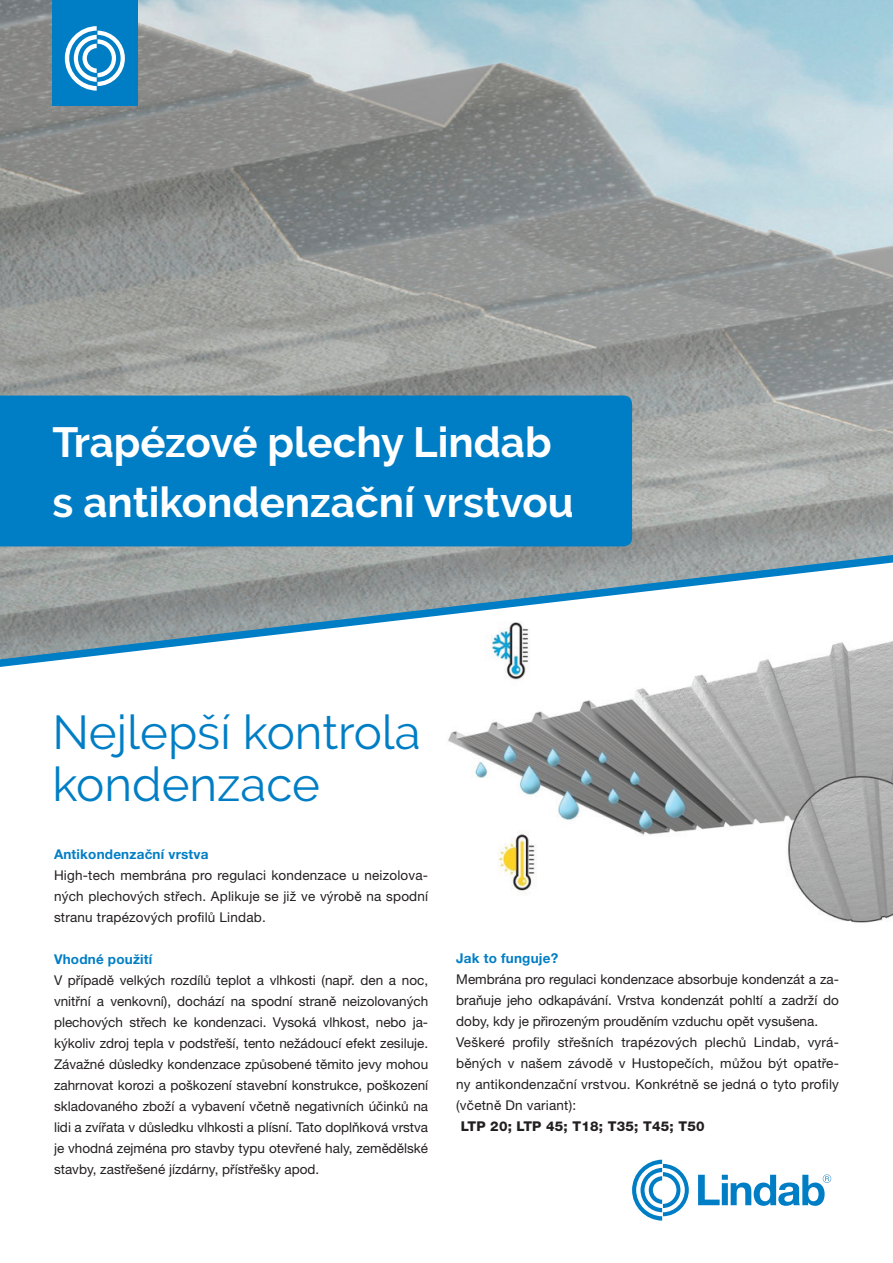
<style>
.page{position:relative;width:893px;height:1263px;background:#fff}
.page>*{position:absolute;margin:0;border:0;box-sizing:border-box;transform-origin:0 0}
.t1{font:47.4px/52.2px "Raleway";color:#007ec5}
.t2{font:700 42px/60px "Raleway";color:#fff}
.t3{font:13.5px/21px "Helvetica Neue CE";color:#231f20;text-align:justify}
.t4{font:700 13.5px "Helvetica Neue CE";letter-spacing:.015em;color:#007ec5}
.t5{font:800 13.5px "Helvetica Neue CE";letter-spacing:.015em;color:#231f20}
</style>
<div class="page">
<img style="left:0;top:0;width:893px;height:550px">
<div style="left:52px;top:0;width:85px;height:106px;background:#007ec5"></div>
<svg style="left:65px;top:26px;width:60px;height:65px"></svg>
<svg style="left:698px;top:1174px;width:133px;height:32px"></svg>
<svg style="left:632px;top:1160px;width:57px;height:60px"></svg>
<svg style="left:0;top:550px;width:893px;height:117px"></svg>
<img style="left:446px;top:586px;width:447px;height:337px">
<div style="left:0;top:395px;width:632px;height:151px;background:#007ec5"></div>
<h2 class="t2" style="left:52px;top:413px;width:523px">Trapézové plechy Lindab s antikondenzační vrstvou</h2>
<h1 class="t1" style="left:52px;top:706px;width:370px">Nejlepší kontrola kondenzace</h1>
<p class="t4" style="left:54px;top:846px;width:156px">Antikondenzační vrstva</p>
<p class="t3" style="left:54px;top:865px;width:376px">High-tech membrána pro regulaci kondenzace u neizolova&shy;ných plechových střech. Aplikuje se již ve výrobě na spodní stranu trapézových profilů Lindab.</p>
<p class="t4" style="left:54px;top:951px;width:100px">Vhodné použití</p>
<p class="t3" style="left:54px;top:970px;width:376px">V případě velkých rozdílů teplot a vlhkosti (např. den a noc, vnitřní a venkovní), dochází na spodní straně neizolovaných plechových střech ke kondenzaci. Vysoká vlhkost, nebo ja&shy;kýkoliv zdroj tepla v podstřeší, tento nežádoucí efekt zesiluje.<br>Závažné důsledky kondenzace způsobené těmito jevy mohou zahrnovat korozi a poškození stavební konstrukce, poškození skladovaného zboží a vybavení včetně negativních účinků na lidi a zvířata v důsledku vlhkosti a plísní. Tato doplňková vrstva je vhodná zejména pro stavby typu otevřené haly, zemědělské stavby, zastřešené jízdárny, přístřešky apod.</p>
<p class="t4" style="left:456px;top:950px;width:104px">Jak to funguje?</p>
<p class="t3" style="left:456px;top:969px;width:384px;text-align:left">Membrána pro regulaci kondenzace absorbuje kondenzát a za&shy;braňuje jeho odkapávání. Vrstva kondenzát pohltí a zadrží do doby, kdy je přirozeným prouděním vzduchu opět vysušena.<br>Veškeré profily střešních trapézových plechů Lindab, vyrá&shy;běných v našem závodě v Hustopečích, můžou být opatře&shy;ny antikondenzační vrstvou. Konkrétně se jedná o tyto profily (včetně Dn variant):</p>
<p class="t5" style="left:461px;top:1119px;width:245px">LTP 20; LTP 45; T18; T35; T45; T50</p>
</div>
